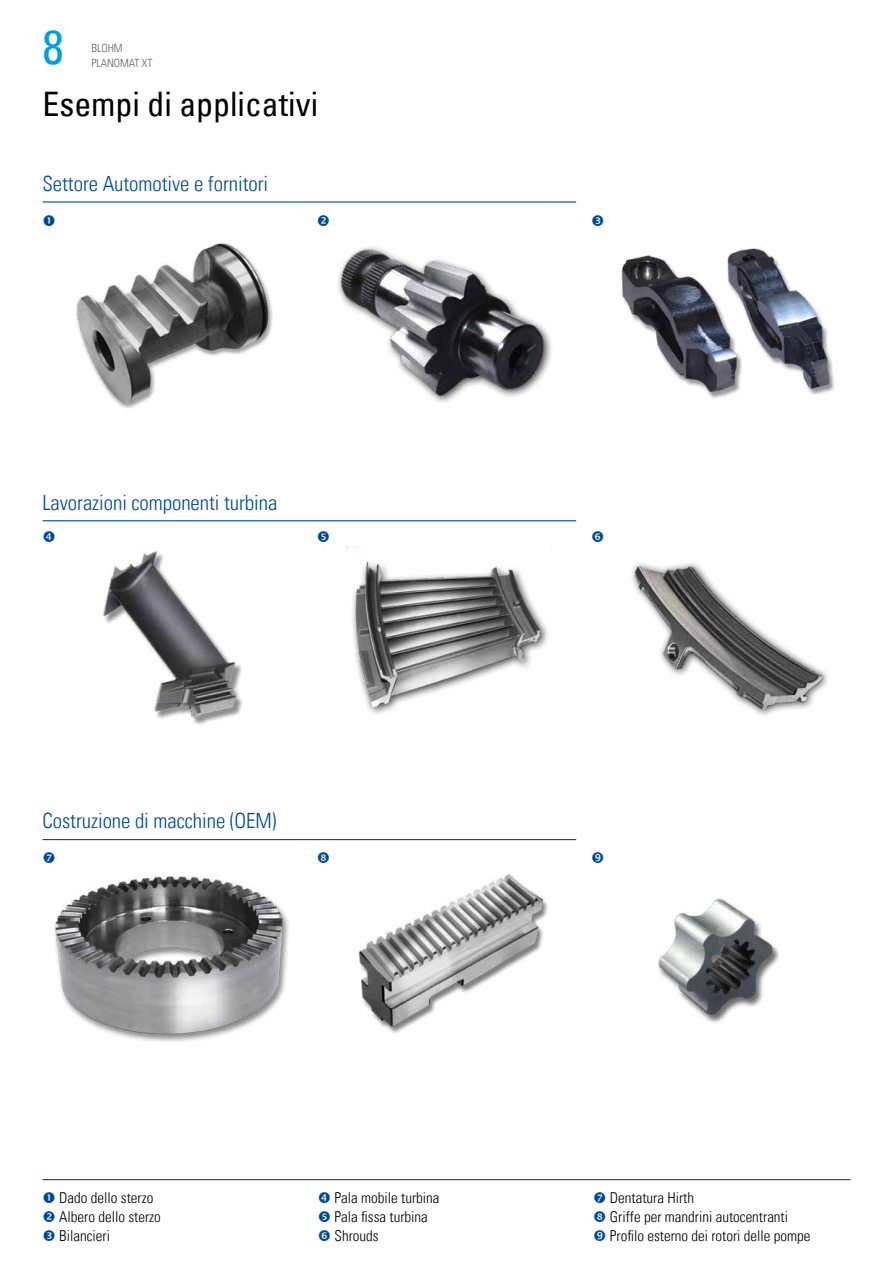
<style>
.page{position:relative;width:893px;height:1263px;background:#fff}
.page>*{position:absolute;margin:0;border:0;box-sizing:border-box;transform-origin:0 0}
.t1{font:condensed 48px "Univers Com 57";color:#009fe3}
.t2{font:condensed 33.75px "Univers Com 57";color:#000}
.t3{font:21px "Univers Com 47 Light Cond";letter-spacing:-.005em;color:#004994}
.t4{font:15px/18.8px "Univers Com 47 Light Cond";color:#000}
.t5{font:11.25px/15px "Univers Com 47 Light Cond";color:#646363}
</style>
<div class="page">
<hr style="left:43px;top:1179px;width:807px;height:1px;background:#004994">
<hr style="left:43px;top:201px;width:533px;height:2px;background:#004994">
<img style="left:76px;top:242px;width:197px;height:166px">
<img style="left:102px;top:551px;width:140px;height:174px">
<img style="left:53px;top:875px;width:236px;height:167px">
<img style="left:621px;top:248px;width:214px;height:151px">
<img style="left:631px;top:563px;width:197px;height:153px">
<img style="left:658px;top:898px;width:122px;height:125px">
<img style="left:338px;top:247px;width:214px;height:156px">
<img style="left:323px;top:547px;width:225px;height:167px">
<img style="left:359px;top:874px;width:189px;height:159px">
<hr style="left:43px;top:520px;width:533px;height:1px;background:#004994">
<hr style="left:43px;top:839px;width:533px;height:1px;background:#004994">
<h1 class="t1" style="left:43px;top:17px;width:23px">8</h1>
<p class="t5" style="left:91px;top:41px;width:63px">BLOHM<br>PLANOMAT XT</p>
<h2 class="t2" style="left:43px;top:82px;width:277px">Esempi di applicativi</h2>
<h3 class="t3" style="left:43px;top:171px;width:227px">Settore Automotive e fornitori</h3>
<h3 class="t3" style="left:43px;top:490px;width:236px">Lavorazioni componenti turbina</h3>
<h3 class="t3" style="left:43px;top:808px;width:235px">Costruzione di macchine (OEM)</h3>
<p class="t4" style="left:59px;top:1189px;width:103px">Dado dello sterzo<br>Albero dello sterzo<br>Bilancieri</p>
<p class="t4" style="left:335px;top:1189px;width:106px">Pala mobile turbina<br>Pala fissa turbina<br>Shrouds</p>
<p class="t4" style="left:610px;top:1189px;width:202px">Dentatura Hirth<br>Griffe per mandrini autocentranti<br>Profilo esterno dei rotori delle pompe</p>
</div>
